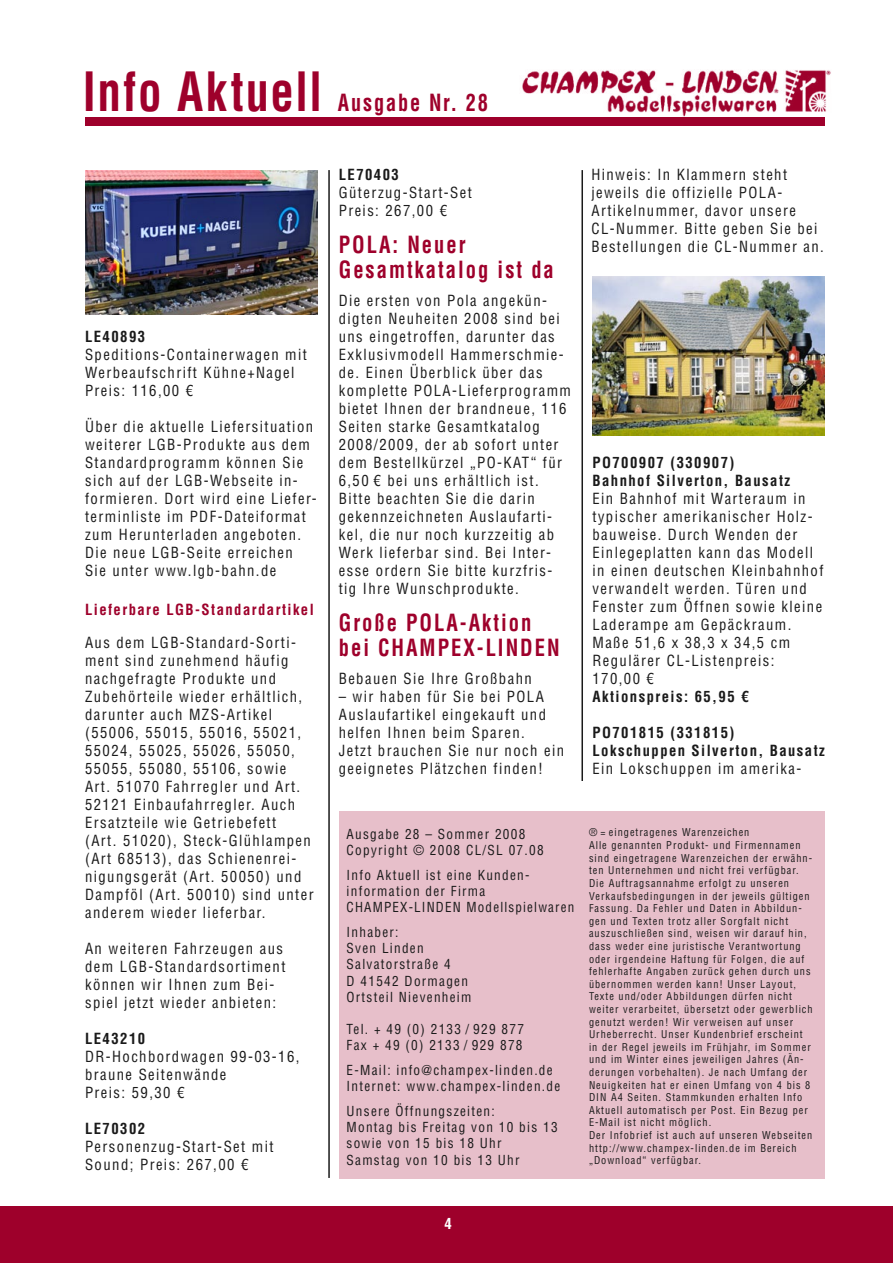
<style>
.page{position:relative;width:893px;height:1263px;background:#fff}
.page>*{position:absolute;margin:0;border:0;box-sizing:border-box;transform-origin:0 0}
.t1{font:700 condensed 52.8px "Helvetica LT";letter-spacing:.04em;color:#9e002b;scale:.89 1}
.t2{font:700 condensed 23.1px/25.2px "Helvetica LT";letter-spacing:.095em;color:#9e002b;scale:.89 1}
.t3{font:700 condensed 23.1px "Helvetica LT";letter-spacing:.095em;color:#9e002b;scale:.88 1}
.t4{font:condensed 15px/18px "Helvetica LT";letter-spacing:.095em;color:#1a1a1a}
.t5{font:700 condensed 15px/18px "Helvetica LT";letter-spacing:.1em;color:#1a1a1a}
.t6{font:700 condensed 15px "Helvetica LT";letter-spacing:.095em;color:#9e002b}
.t7{font:700 condensed 15px "Helvetica LT";color:#fff}
.t8{font:condensed 13.5px/16.2px "Helvetica LT";letter-spacing:.095em;color:#1a1a1a}
.t9{font:condensed 10.5px/12.6px "Helvetica LT";letter-spacing:.095em;color:#1a1a1a}
</style>
<div class="page">
<img style="left:522px;top:70px;width:309px;height:46px">
<div style="left:0;top:1206px;width:893px;height:57px;background:#9e002b"></div>
<div style="left:85px;top:117px;width:740px;height:9px;background:#9e002b"></div>
<hr style="left:328px;top:170px;width:2px;height:1008px;background:#1a1a1a">
<hr style="left:581px;top:170px;width:2px;height:1008px;background:#1a1a1a">
<div style="left:544px;top:781px;width:80px;height:36px;background:#fff"></div>
<div style="left:339px;top:811px;width:486px;height:368px;background:#e7bfca"></div>
<img style="left:85px;top:170px;width:232px;height:145px">
<img style="left:592px;top:276px;width:233px;height:159px">
<h1 class="t1" style="left:83px;top:59px;width:271px">Info Aktuell</h1>
<h2 class="t3" style="left:338px;top:88px;width:172px">Ausgabe Nr. 28</h2>
<p class="t5" style="left:85px;top:327px;width:62px">LE40893</p>
<p class="t4" style="left:85px;top:345px;width:223px">Speditions-Containerwagen mit<br>Werbeaufschrift Kühne+Nagel<br>Preis: 116,00 €</p>
<p class="t4" style="left:85px;top:417px;width:233px">Über die aktuelle Liefersituation weiterer LGB-Produkte aus dem<br>Standardprogramm können Sie sich auf der LGB-Webseite in&shy;formieren. Dort wird eine Liefer&shy;terminliste im PDF-Dateiformat zum Herunterladen angeboten.<br>Die neue LGB-Seite erreichen<br>Sie unter www.lgb-bahn.de</p>
<p class="t6" style="left:85px;top:600px;width:230px">Lieferbare LGB-Standardartikel</p>
<p class="t4" style="left:85px;top:633px;width:230px">Aus dem LGB-Standard-Sorti&shy;ment sind zunehmend häufig nachgefragte Produkte und<br>Zubehörteile wieder erhältlich, darunter auch MZS-Artikel (55006, 55015, 55016, 55021,<br>55024, 55025, 55026, 55050,<br>55055, 55080, 55106, sowie<br>Art. 51070 Fahrregler und Art.<br>52121 Einbaufahrregler. Auch<br>Ersatzteile wie Getriebefett<br>(Art. 51020), Steck-Glühlampen (Art 68513), das Schienenrei&shy;nigungsgerät (Art. 50050) und<br>Dampföl (Art. 50010) sind unter anderem wieder lieferbar.</p>
<p class="t4" style="left:85px;top:939px;width:202px">An weiteren Fahrzeugen aus dem LGB-Standardsortiment können wir Ihnen zum Bei&shy;spiel jetzt wieder anbieten:</p>
<p class="t5" style="left:85px;top:1029px;width:62px">LE43210</p>
<p class="t4" style="left:85px;top:1047px;width:216px">DR-Hochbordwagen 99-03-16, braune Seitenwände<br>Preis: 59,30 €</p>
<p class="t5" style="left:85px;top:1119px;width:62px">LE70302</p>
<p class="t4" style="left:85px;top:1137px;width:190px">Personenzug-Start-Set mit<br>Sound; Preis: 267,00 €</p>
<p class="t5" style="left:339px;top:165px;width:62px">LE70403</p>
<p class="t4" style="left:339px;top:183px;width:135px">Güterzug-Start-Set<br>Preis: 267,00 €</p>
<h2 class="t2" style="left:339px;top:232px;width:243px">POLA: Neuer<br>Gesamtkatalog ist da</h2>
<p class="t4" style="left:339px;top:291px;width:234px">Die ersten von Pola angekün&shy;digten Neuheiten 2008 sind bei uns eingetroffen, darunter das<br>Exklusivmodell Hammerschmie&shy;de. Einen Überblick über das komplette POLA-Lieferprogramm bietet Ihnen der brandneue, 116<br>Seiten starke Gesamtkatalog<br>2008/2009, der ab sofort unter dem Bestellkürzel „PO-KAT“ für<br>6,50 € bei uns erhältlich ist.<br>Bitte beachten Sie die darin gekennzeichneten Auslaufarti&shy;kel, die nur noch kurzzeitig ab<br>Werk lieferbar sind. Bei Inter&shy;esse ordern Sie bitte kurzfris&shy;tig Ihre Wunschprodukte.</p>
<h2 class="t2" style="left:339px;top:610px;width:250px">Große POLA-Aktion bei CHAMPEX-LINDEN</h2>
<p class="t4" style="left:339px;top:669px;width:195px">Bebauen Sie Ihre Großbahn</p>
<p class="t4" style="left:339px;top:687px;width:227px">– wir haben für Sie bei POLA<br>Auslaufartikel eingekauft und helfen Ihnen beim Sparen.<br>Jetzt brauchen Sie nur noch ein geeignetes Plätzchen finden!</p>
<p class="t4" style="left:591px;top:165px;width:234px">Hinweis: In Klammern steht jeweils die offizielle POLA-<br>Artikelnummer, davor unsere<br>CL-Nummer. Bitte geben Sie bei<br>Bestellungen die CL-Nummer an.</p>
<p class="t5" style="left:592px;top:453px;width:199px">PO700907 (330907)<br>Bahnhof Silverton, Bausatz</p>
<p class="t4" style="left:592px;top:489px;width:232px">Ein Bahnhof mit Warteraum in typischer amerikanischer Holz&shy;bauweise. Durch Wenden der<br>Einlegeplatten kann das Modell in einen deutschen Kleinbahnhof verwandelt werden. Türen und<br>Fenster zum Öffnen sowie kleine<br>Laderampe am Gepäckraum.<br>Maße 51,6 x 38,3 x 34,5 cm<br>Regulärer CL-Listenpreis:<br>170,00 €</p>
<p class="t5" style="left:592px;top:687px;width:158px">Aktionspreis: 65,95 €</p>
<p class="t5" style="left:592px;top:723px;width:234px">PO701815 (331815)<br>Lokschuppen Silverton, Bausatz</p>
<p class="t4" style="left:592px;top:759px;width:210px">Ein Lokschuppen im amerika-</p>
<p class="t8" style="left:347px;top:826px;width:199px">Ausgabe 28 – Sommer 2008<br>Copyright © 2008 CL/SL 07.08</p>
<p class="t8" style="left:347px;top:867px;width:229px">Info Aktuell ist eine Kunden&shy;information der Firma<br>CHAMPEX-LINDEN Modellspielwaren</p>
<p class="t8" style="left:347px;top:924px;width:126px">Inhaber:<br>Sven Linden<br>Salvatorstraße 4<br>D 41542 Dormagen<br>Ortsteil Nievenheim</p>
<p class="t8" style="left:347px;top:1021px;width:179px">Tel. + 49 (0) 2133 / 929 877<br>Fax + 49 (0) 2133 / 929 878</p>
<p class="t8" style="left:347px;top:1062px;width:215px">E-Mail: info@champex-linden.de<br>Internet: www.champex-linden.de</p>
<p class="t8" style="left:347px;top:1103px;width:212px">Unsere Öffnungszeiten:<br>Montag bis Freitag von 10 bis 13 sowie von 15 bis 18 Uhr<br>Samstag von 10 bis 13 Uhr</p>
<p class="t9" style="left:589px;top:826px;width:225px">® = eingetragenes Warenzeichen<br>Alle genannten Produkt- und Firmennamen sind eingetragene Warenzeichen der erwähn&shy;ten Unternehmen und nicht frei verfügbar.<br>Die Auftragsannahme erfolgt zu unseren Verkaufsbedingungen in der jeweils gültigen Fassung. Da Fehler und Daten in Abbildun&shy;gen und Texten trotz aller Sorgfalt nicht auszuschließen sind, weisen wir darauf hin, dass weder eine juristische Verantwortung oder irgendeine Haftung für Folgen, die auf fehlerhafte Angaben zurück gehen durch uns übernommen werden kann! Unser Layout, Texte und/oder Abbildungen dürfen nicht weiter verarbeitet, übersetzt oder gewerblich genutzt werden! Wir verweisen auf unser Urheberrecht. Unser Kundenbrief erscheint in der Regel jeweils im Frühjahr, im Sommer und im Winter eines jeweiligen Jahres (Än&shy;derungen vorbehalten). Je nach Umfang der Neuigkeiten hat er einen Umfang von 4 bis 8<br>DIN A4 Seiten. Stammkunden erhalten Info Aktuell automatisch per Post. Ein Bezug per E-Mail ist nicht möglich.<br>Der Infobrief ist auch auf unseren Webseiten http://www.champex-linden.de im Bereich „Download“ verfügbar.</p>
<p class="t7" style="left:444px;top:1214px;width:9px">4</p>
</div>
